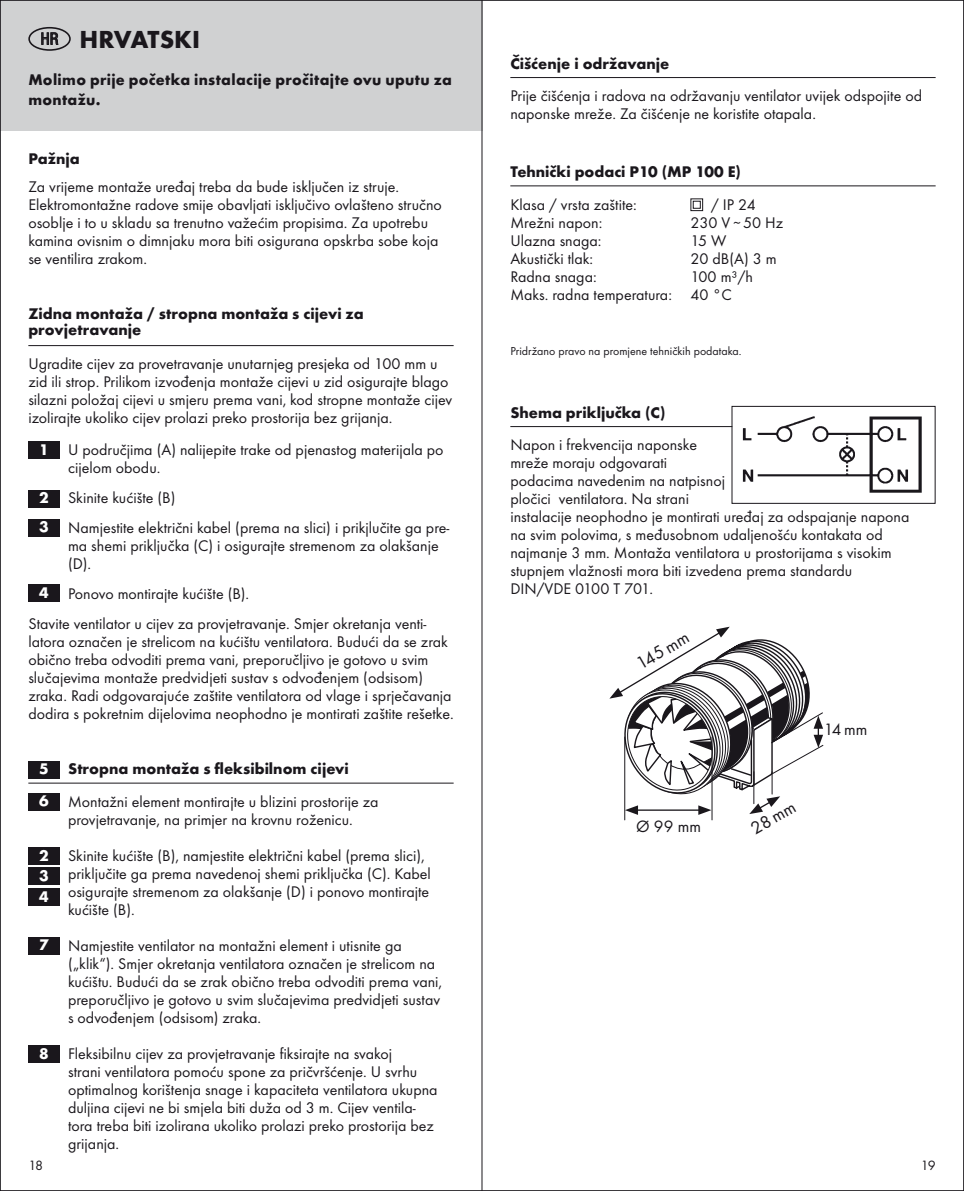
<style>
.page{position:relative;width:964px;height:1191px;background:#fff}
.page>*{position:absolute;margin:0;border:0;box-sizing:border-box;transform-origin:0 0}
.t1{font:700 25.6px "Futura TOT";color:#1a171c}
.t2{font:18.4px "Futura TOT Boo";color:#1a171c}
.t3{font:17px "Futura TOT Boo";letter-spacing:.01em;color:#1a171c}
.t4{font:16px/18px "Futura TOT Boo";color:#1a171c}
.t5{font:700 16px/16px "Futura TOT";color:#1a171c}
.t6{font:700 16px/20px "Futura TOT";letter-spacing:.025em;color:#1a171c}
.t7{font:700 16px "Futura TOT";color:#fff}
.t8{font:14px "Futura TOT Boo";color:#1a171c}
.t9{font:12px "Futura TOT Boo";color:#1a171c}
.s1{font-family:"Helvetica Neue";font-weight:400;font-stretch:condensed;font-size:16.4px}
.s2{font-family:"Futura TOT";font-weight:700;color:#fff}
</style>
<div class="page">
<hr style="left:510px;top:426px;width:222px;height:1px;background:#1a171c">
<img style="left:742px;top:416px;width:180px;height:77px">
<div style="left:731px;top:406px;width:204px;height:98px;border:1px solid #1a171c"></div>
<div style="left:690px;top:198px;width:13px;height:13px;border:1px solid #1a171c"></div>
<div style="left:693px;top:201px;width:8px;height:8px;border:1px solid #1a171c"></div>
<hr style="left:510px;top:185px;width:425px;height:1px;background:#1a171c">
<div style="left:28px;top:888px;width:32px;height:17px;background:#1a171c"></div>
<div style="left:28px;top:867px;width:32px;height:17px;background:#1a171c"></div>
<div style="left:28px;top:847px;width:32px;height:17px;background:#1a171c"></div>
<div style="left:28px;top:793px;width:32px;height:17px;background:#1a171c"></div>
<div style="left:28px;top:761px;width:32px;height:17px;background:#1a171c"></div>
<div style="left:28px;top:937px;width:32px;height:17px;background:#1a171c"></div>
<div style="left:28px;top:1045px;width:32px;height:18px;background:#1a171c"></div>
<hr style="left:28px;top:782px;width:426px;height:1px;background:#1a171c">
<hr style="left:510px;top:77px;width:425px;height:1px;background:#1a171c">
<hr style="left:28px;top:345px;width:426px;height:1px;background:#1a171c">
<div style="left:28px;top:584px;width:32px;height:17px;background:#1a171c"></div>
<div style="left:28px;top:519px;width:32px;height:17px;background:#1a171c"></div>
<div style="left:28px;top:490px;width:32px;height:17px;background:#1a171c"></div>
<div style="left:28px;top:441px;width:32px;height:18px;background:#1a171c"></div>
<hr style="left:712px;top:737px;width:1px;height:83px;background:#1a171c">
<hr style="left:624px;top:737px;width:1px;height:83px;background:#1a171c">
<svg style="left:609px;top:626px;width:215px;height:189px"></svg>
<div style="left:0;top:0;width:482px;height:130px;background:#d0d1d2"></div>
<div style="left:28px;top:27px;width:43px;height:24px;border:2px solid #1a171c;border-radius:50%"></div>
<svg style="left:41px;top:32px;width:18px;height:13px"></svg>
<hr style="left:482px;top:0;width:1px;height:1191px;background:#1a171c">
<h1 class="t1" style="left:41px;top:23px;width:161px"><span class="s1">HR</span> HRVATSKI</h1>
<p class="t6" style="left:28px;top:70px;width:425px">Molimo prije početka instalacije pročitajte ovu uputu za montažu.</p>
<p class="t5" style="left:28px;top:151px;width:53px">Pažnja</p>
<p class="t4" style="left:28px;top:178px;width:415px">Za vrijeme montaže uređaj treba da bude isključen iz struje.<br>Elektromontažne radove smije obavljati isključivo ovlašteno stručno osoblje i to u skladu sa trenutno važećim propisima. Za upotrebu kamina ovisnim o dimnjaku mora biti osigurana opskrba sobe koja se ventilira zrakom.</p>
<p class="t5" style="left:28px;top:305px;width:337px">Zidna montaža / stropna montaža s cijevi za provjetravanje</p>
<p class="t4" style="left:28px;top:355px;width:425px">Ugradite cijev za provetravanje unutarnjeg presjeka od 100 mm u zid ili strop. Prilikom izvođenja montaže cijevi u zid osigurajte blago silazni položaj cijevi u smjeru prema vani, kod stropne montaže cijev izolirajte ukoliko cijev prolazi preko prostorija bez grijanja.</p>
<p class="t4" style="left:68px;top:440px;width:377px;text-indent:-29px"><span class="s2">1</span> U područjima (A) nalijepite trake od pjenastog materijala po cijelom obodu.</p>
<p class="t4" style="left:68px;top:482px;width:383px;line-height:30px">Skinite kućište (B)<br>Namjestite električni kabel (prema na slici) i prikjlučite ga pre-</p>
<p class="t4" style="left:68px;top:536px;width:372px">ma shemi priključka (C) i osigurajte stremenom za olakšanje (D).</p>
<p class="t4" style="left:68px;top:584px;width:183px">Ponovo montirajte kućište (B).</p>
<p class="t7" style="left:39px;top:488px;width:11px">2</p>
<p class="t7" style="left:39px;top:517px;width:11px">3</p>
<p class="t7" style="left:39px;top:582px;width:11px">4</p>
<p class="t4" style="left:28px;top:615px;width:427px">Stavite ventilator u cijev za provjetravanje. Smjer okretanja venti&shy;latora označen je strelicom na kućištu ventilatora. Budući da se zrak obično treba odvoditi prema vani, preporučljivo je gotovo u svim slučajevima montaže predvidjeti sustav s odvođenjem (odsisom) zraka. Radi odgovarajuće zaštite ventilatora od vlage i sprječavanja dodira s pokretnim dijelovima neophodno je montirati zaštite rešetke.</p>
<p class="t7" style="left:39px;top:759px;width:11px">5</p>
<p class="t7" style="left:39px;top:791px;width:11px">6</p>
<p class="t7" style="left:39px;top:845px;width:11px">2</p>
<p class="t7" style="left:39px;top:865px;width:11px">3</p>
<p class="t7" style="left:39px;top:886px;width:11px">4</p>
<p class="t7" style="left:39px;top:935px;width:11px">7</p>
<p class="t7" style="left:39px;top:1044px;width:11px">8</p>
<p class="t5" style="left:68px;top:760px;width:282px">Stropna montaža s fleksibilnom cijevi</p>
<p class="t4" style="left:68px;top:792px;width:312px">Montažni element montirajte u blizini prostorije za provjetravanje, na primjer na krovnu roženicu.</p>
<p class="t4" style="left:68px;top:846px;width:364px">Skinite kućište (B), namjestite električni kabel (prema slici), priključite ga prema navedenoj shemi priključka (C). Kabel osigurajte stremenom za olakšanje (D) i ponovo montirajte kućište (B).</p>
<p class="t4" style="left:68px;top:936px;width:376px">Namjestite ventilator na montažni element i utisnite ga („klik“). Smjer okretanja ventilatora označen je strelicom na kućištu. Budući da se zrak obično treba odvoditi prema vani, preporučljivo je gotovo u svim slučajevima predvidjeti sustav s odvođenjem (odsisom) zraka.</p>
<p class="t4" style="left:68px;top:1044px;width:371px">Fleksibilnu cijev za provjetravanje fiksirajte na svakoj<br>strani ventilatora pomoću spone za pričvršćenje. U svrhu optimalnog korištenja snage i kapaciteta ventilatora ukupna duljina cijevi ne bi smjela biti duža od 3 m. Cijev ventila&shy;tora treba biti izolirana ukoliko prolazi preko prostorija bez grijanja.</p>
<p class="t5" style="left:510px;top:55px;width:161px">Čišćenje i održavanje</p>
<p class="t4" style="left:510px;top:87px;width:413px">Prije čišćenja i radova na održavanju ventilator uvijek odspojite od naponske mreže. Za čišćenje ne koristite otapala.</p>
<p class="t5" style="left:510px;top:163px;width:232px">Tehnički podaci P10 (MP 100 E)</p>
<p class="t4" style="left:510px;top:196px;width:128px">Klasa / vrsta zaštite:</p>
<p class="t4" style="left:711px;top:196px;width:46px">/ IP 24</p>
<p class="t4" style="left:510px;top:214px;width:93px">Mrežni napon:</p>
<p class="t4" style="left:690px;top:214px;width:94px">230 V <sub>~</sub> 50 Hz</p>
<p class="t4" style="left:510px;top:232px;width:93px">Ulazna snaga:</p>
<p class="t4" style="left:690px;top:232px;width:38px">15 W</p>
<p class="t4" style="left:510px;top:250px;width:84px">Akustički tlak:</p>
<p class="t4" style="left:690px;top:250px;width:88px">20 dB(A) 3 m</p>
<p class="t4" style="left:510px;top:268px;width:88px">Radna snaga:</p>
<p class="t4" style="left:510px;top:268px;width:244px;text-indent:180px">100 m³/h<br>Maks. radna temperatura: 40 °C</p>
<p class="t9" style="left:510px;top:344px;width:233px">Pridržano pravo na promjene tehničkih podataka.</p>
<p class="t5" style="left:510px;top:404px;width:157px">Shema priključka (C)</p>
<p class="t4" style="left:510px;top:435px;width:400px">Napon i frekvencija naponske<br>mreže moraju odgovarati<br>podacima navedenim na natpisnoj<br>pločici ventilatora. Na strani<br>instalacije neophodno je montirati uređaj za odspajanje napona na svim polovima, s međusobnom udaljenošću kontakata od najmanje 3 mm. Montaža ventilatora u prostorijama s visokim stupnjem vlažnosti mora biti izvedena prema standardu DIN/VDE 0100 T 701.</p>
<p class="t2" style="left:632px;top:655px;width:59px;rotate:-30deg">145 mm</p>
<p class="t3" style="left:636px;top:815px;width:67px">Ø 99 mm</p>
<p class="t2" style="left:746px;top:820px;width:50px;rotate:-30deg">28 mm</p>
<p class="t3" style="left:824px;top:719px;width:45px">14 mm</p>
<p class="t8" style="left:28px;top:1157px;width:16px">18</p>
<p class="t8" style="left:921px;top:1157px;width:16px">19</p>
</div>
